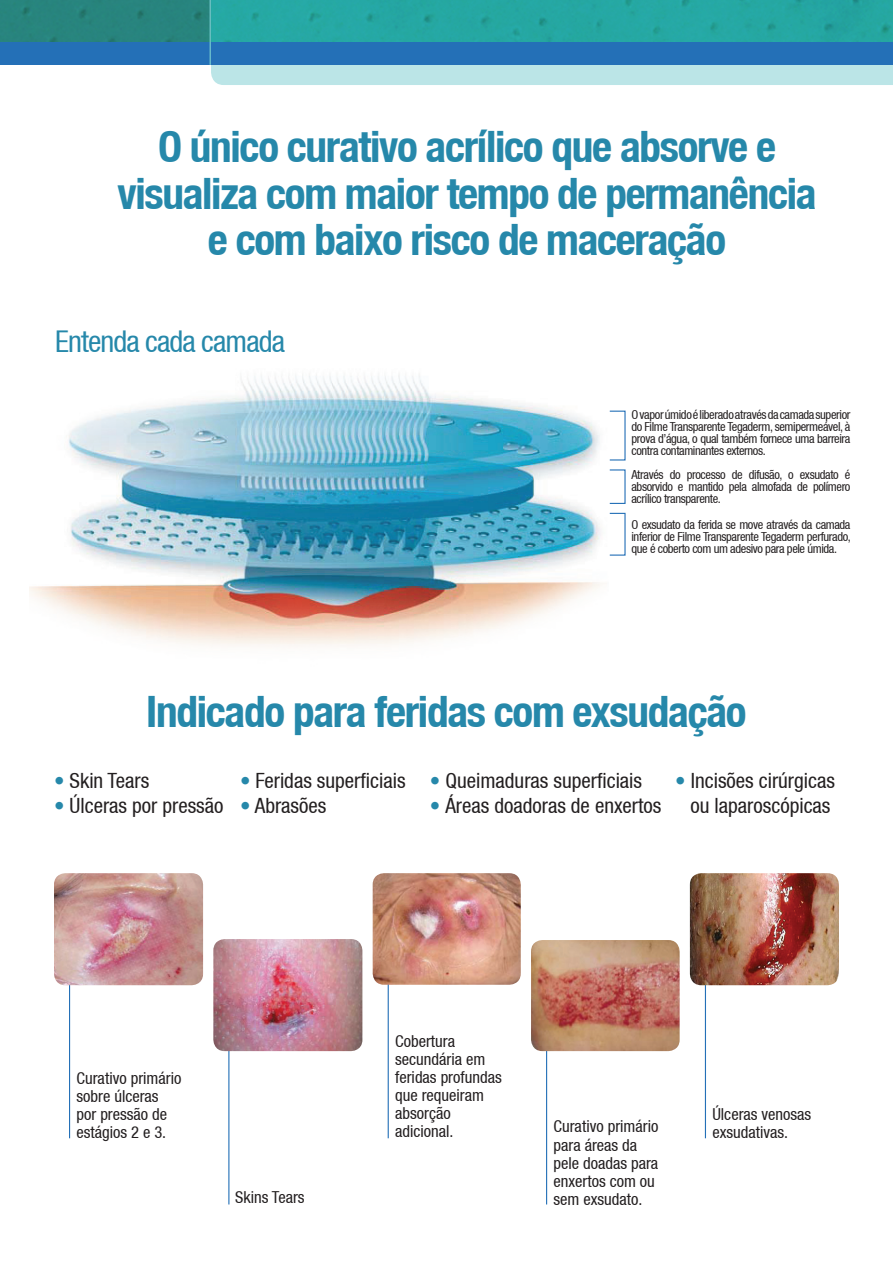
<style>
.page{position:relative;width:893px;height:1263px;background:#fff}
.page>*{position:absolute;margin:0;border:0;box-sizing:border-box;transform-origin:0 0}
.t1{font:700 condensed 43.2px/46.5px "Helvetica Neue";letter-spacing:-.03em;color:#2688aa;text-align:center}
.t2{font:condensed 30px "Helvetica Neue";letter-spacing:-.03em;color:#2688aa}
.t3{font:condensed 21px/25.5px "Helvetica Neue";color:#231f20;text-align:center}
.t4{font:condensed 16.5px/18px "Helvetica Neue";color:#231f20}
.t5{font:condensed 12.45px/12px "Helvetica Neue";letter-spacing:-.03em;color:#231f20;text-align:justify}
.s1{color:#2688aa}
</style>
<div class="page">
<div style="left:0;top:0;width:893px;height:51px;background:#27847e"></div>
<hr style="left:228px;top:1047px;width:1px;height:157px;background:#2470b7">
<hr style="left:546px;top:1047px;width:1px;height:157px;background:#2470b7">
<hr style="left:69px;top:981px;width:1px;height:157px;background:#2470b7">
<hr style="left:388px;top:981px;width:1px;height:157px;background:#2470b7">
<hr style="left:705px;top:981px;width:1px;height:157px;background:#2470b7">
<img style="left:30px;top:375px;width:571px;height:271px">
<svg style="left:211px;top:0;width:682px;height:85px;background:#54b9b8"></svg>
<img style="left:54px;top:873px;width:149px;height:112px">
<img style="left:213px;top:939px;width:149px;height:112px">
<img style="left:373px;top:873px;width:148px;height:112px">
<img style="left:531px;top:940px;width:149px;height:111px">
<img style="left:690px;top:873px;width:149px;height:112px">
<div style="left:0;top:43px;width:893px;height:22px;background:#2470b7"></div>
<hr style="left:209px;top:0;width:2px;height:65px;background:#77ccd0">
<h1 class="t1" style="left:117px;top:123px;width:701px">O único curativo acrílico que absorve e visualiza com maior tempo de permanência e com baixo risco de maceração</h1>
<h2 class="t2" style="left:55px;top:324px;width:231px">Entenda cada camada</h2>
<p class="t5" style="left:631px;top:409px;width:221px">O vapor úmido é liberado através da camada superior do Filme Transparente Tegaderm, semipermeável, à prova d’água, o qual também fornece uma barreira contra contaminantes externos.</p>
<p class="t5" style="left:631px;top:469px;width:221px">Através do processo de difusão, o exsudato é absorvido e mantido pela almofada de polímero acrílico transparente.</p>
<p class="t5" style="left:631px;top:518px;width:221px">O exsudato da ferida se move através da camada inferior de Filme Transparente Tegaderm perfurado, que é coberto com um adesivo para pele úmida.</p>
<h1 class="t1" style="left:146px;top:688px;width:602px">Indicado para feridas com exsudação</h1>
<h3 class="t3" style="left:54px;top:767px;width:97px"><span class="s1">•</span> Skin Tears</h3>
<h3 class="t3" style="left:54px;top:793px;width:171px"><span class="s1">•</span> Úlceras por pressão</h3>
<h3 class="t3" style="left:240px;top:767px;width:167px"><span class="s1">•</span> Feridas superficiais</h3>
<h3 class="t3" style="left:240px;top:793px;width:88px"><span class="s1">•</span> Abrasões</h3>
<h3 class="t3" style="left:430px;top:767px;width:214px"><span class="s1">•</span> Queimaduras superficiais</h3>
<h3 class="t3" style="left:430px;top:793px;width:233px"><span class="s1">•</span> Áreas doadoras de enxertos</h3>
<h3 class="t3" style="left:675px;top:767px;width:161px"><span class="s1">•</span> Incisões cirúrgicas ou laparoscópicas</h3>
<h3 class="t4" style="left:77px;top:1069px;width:106px">Curativo primário sobre úlceras por pressão de estágios 2 e 3.</h3>
<h3 class="t4" style="left:235px;top:1188px;width:71px">Skins Tears</h3>
<h3 class="t4" style="left:395px;top:1032px;width:108px">Cobertura secundária em feridas profundas que requeiram absorção adicional.</h3>
<h3 class="t4" style="left:553px;top:1117px;width:106px">Curativo primário para áreas da pele doadas para enxertos com ou sem exsudato.</h3>
<h3 class="t4" style="left:712px;top:1105px;width:100px">Úlceras venosas exsudativas.</h3>
</div>
